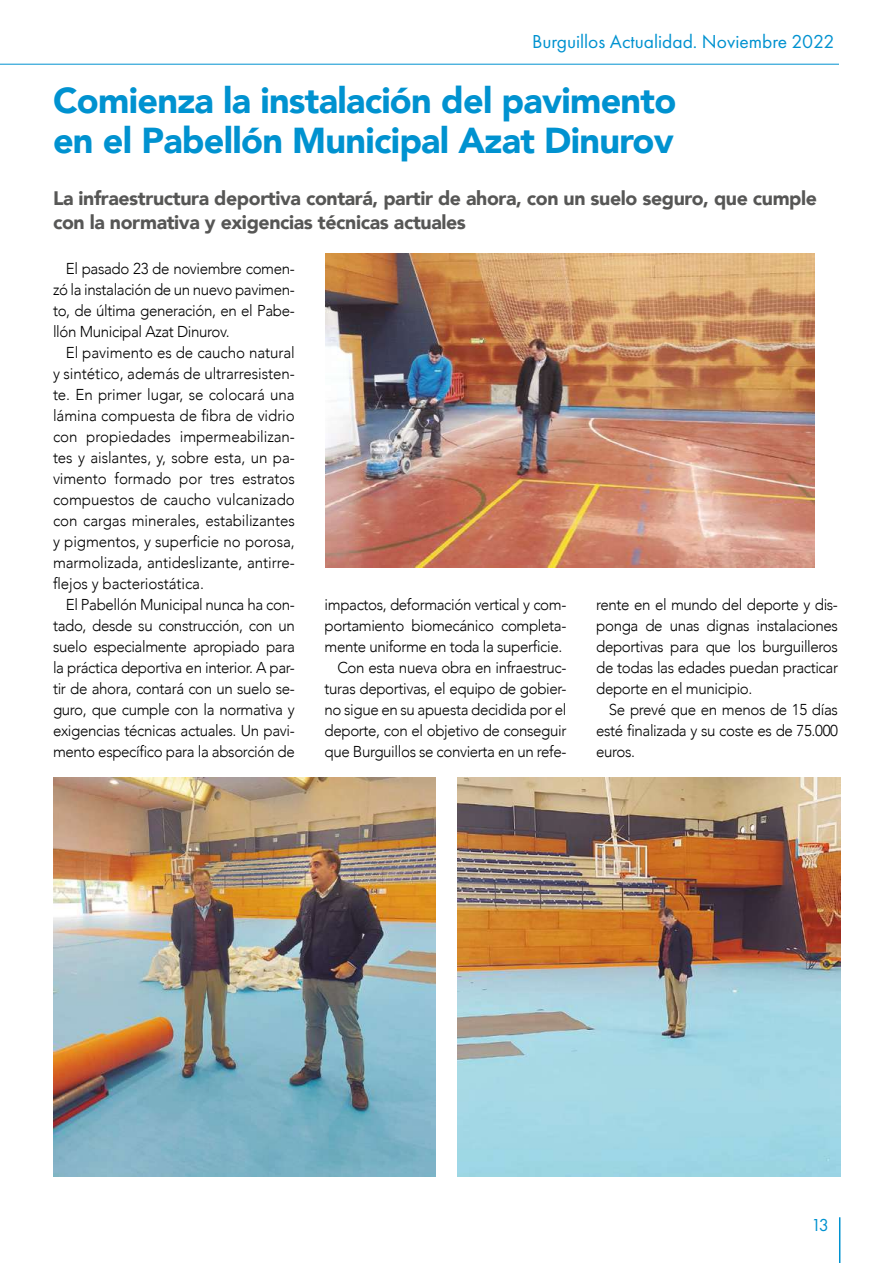
<style>
.page{position:relative;width:893px;height:1263px;background:#fff}
.page>*{position:absolute;margin:0;border:0;box-sizing:border-box;transform-origin:0 0}
.t1{font:900 36px/40.5px "Avenir";letter-spacing:-.02em;color:#0092d0}
.t2{font:900 19.5px/24px "Avenir";letter-spacing:-.02em;color:#575756}
.t3{font:19.5px "Futura PT";color:#0092d0}
.t4{font:18px "Futura PT";color:#0092d0}
.t5{font:300 15.75px/21px "Avenir";letter-spacing:-.025em;color:#000;text-align:justify;scale:.96 1}
</style>
<div class="page">
<hr style="left:839px;top:1217px;width:1px;height:46px;background:#0092d0">
<hr style="left:0;top:64px;width:839px;height:1px;background:#0092d0">
<img style="left:326px;top:253px;width:488px;height:315px">
<img style="left:53px;top:778px;width:383px;height:399px">
<img style="left:458px;top:778px;width:382px;height:399px">
<p class="t3" style="left:532px;top:29px;width:304px">Burguillos Actualidad. Noviembre 2022</p>
<h1 class="t1" style="left:53px;top:79px;width:625px">Comienza la instalación del pavimento en el Pabellón Municipal Azat Dinurov</h1>
<p class="t2" style="left:53px;top:186px;width:765px">La infraestructura deportiva contará, partir de ahora, con un suelo seguro, que cumple con la normativa y exigencias técnicas actuales</p>
<p class="t5" style="left:53px;top:258px;width:253px;text-indent:13px">El pasado 23 de noviembre comen&shy;zó la instalación de un nuevo pavimen&shy;to, de última generación, en el Pabe&shy;llón Municipal Azat Dinurov.</p>
<p class="t5" style="left:53px;top:342px;width:253px;text-indent:13px">El pavimento es de caucho natural y sintético, además de ultrarresisten&shy;te. En primer lugar, se colocará una lámina compuesta de fibra de vidrio con propiedades impermeabilizan&shy;tes y aislantes, y, sobre esta, un pa&shy;vimento formado por tres estratos compuestos de caucho vulcanizado con cargas minerales, estabilizantes y pigmentos, y superficie no porosa, marmolizada, antideslizante, antirre&shy;flejos y bacteriostática.</p>
<p class="t5" style="left:53px;top:594px;width:253px;text-indent:13px">El Pabellón Municipal nunca ha con&shy;tado, desde su construcción, con un suelo especialmente apropiado para la práctica deportiva en interior. A par&shy;tir de ahora, contará con un suelo se&shy;guro, que cumple con la normativa y exigencias técnicas actuales. Un pavi&shy;mento específico para la absorción de</p>
<p class="t5" style="left:325px;top:594px;width:253px;text-align:right">impactos, deformación vertical y com&shy;portamiento biomecánico completa&shy;mente uniforme en toda la superficie.<br>Con esta nueva obra en infraestruc&shy;turas deportivas, el equipo de gobier&shy;no sigue en su apuesta decidida por el deporte, con el objetivo de conseguir que Burguillos se convierta en un refe-</p>
<p class="t5" style="left:596px;top:594px;width:253px">rente en el mundo del deporte y dis&shy;ponga de unas dignas instalaciones deportivas para que los burguilleros de todas las edades puedan practicar deporte en el municipio.</p>
<p class="t5" style="left:596px;top:699px;width:253px;text-indent:13px">Se prevé que en menos de 15 días esté finalizada y su coste es de 75.000 euros.</p>
<p class="t4" style="left:811px;top:1214px;width:19px">13</p>
</div>
